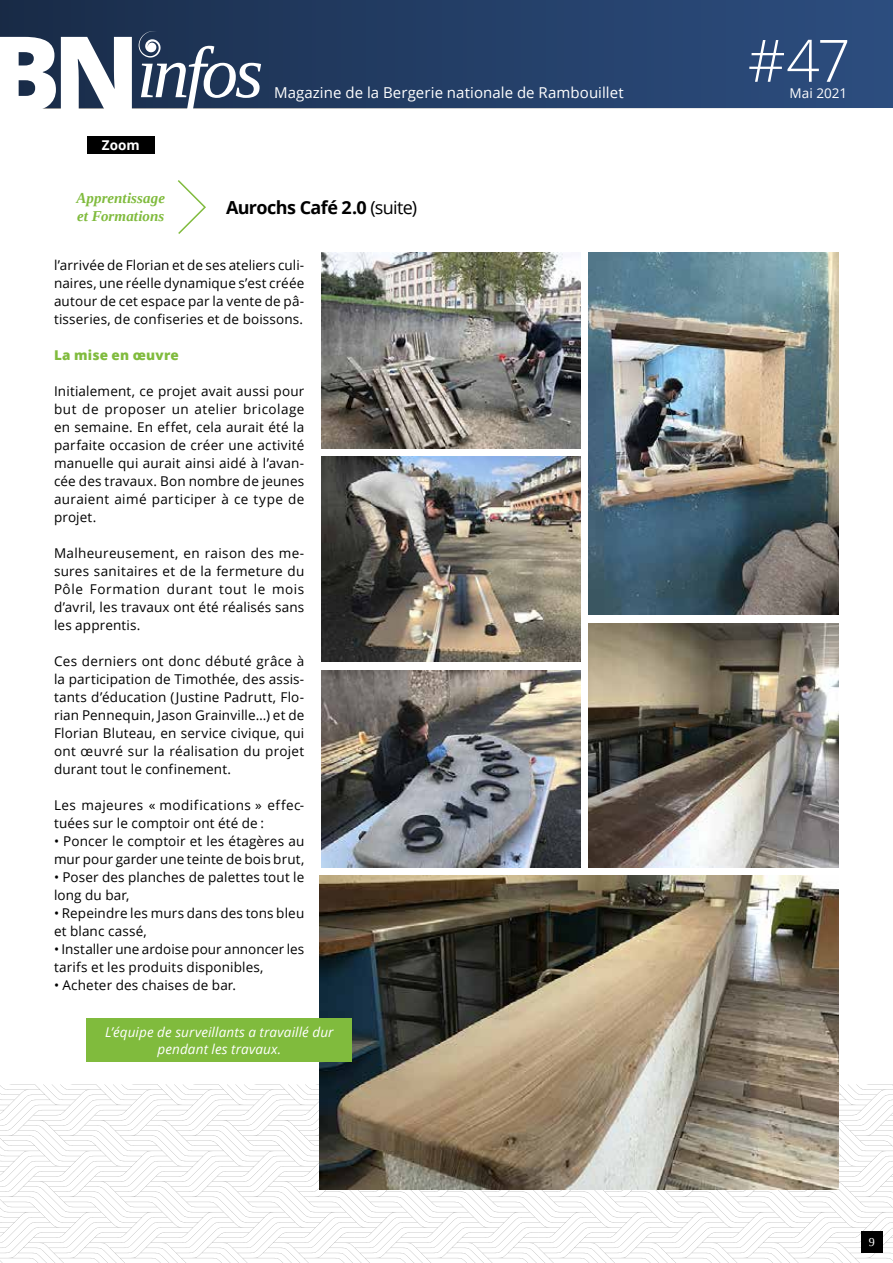
<style>
.page{position:relative;width:893px;height:1263px;background:#fff}
.page>*{position:absolute;margin:0;border:0;box-sizing:border-box;transform-origin:0 0}
.t1{font:800 104.55px "Open Sans";color:#fff}
.t2{font:300 58.5px "Open Sans";color:#fff}
.t3{font:700 18px "Open Sans";letter-spacing:-.035em;color:#000}
.t4{font:15px "Open Sans";letter-spacing:.005em;color:#fff}
.t5{font:italic 700 15px/18px "Tinos";letter-spacing:.005em;color:#80bb3d}
.t6{font:13.5px/18px "Open Sans";letter-spacing:.01em;color:#000;text-align:justify}
.t7{font:13.5px/18px "Open Sans";letter-spacing:.03em;color:#000}
.t8{font:italic 13.5px/16.5px "Open Sans";letter-spacing:.01em;color:#fff;text-align:center}
.t9{font:800 13.5px "Open Sans";letter-spacing:.02em;color:#80bb3d}
.t10{font:13.5px "Open Sans";color:#fff}
.t11{font:700 13.5px "Open Sans";color:#fff}
.t12{font:12px "Tinos";color:#fff}
.s1{font-weight:400}
</style>
<div class="page">
<svg style="left:0;top:1084px;width:893px;height:179px"></svg>
<div style="left:861px;top:1231px;width:21px;height:21px;background:#000"></div>
<div style="left:0;top:0;width:893px;height:108px;background:linear-gradient(to right,#192c49,#2d4e80)"></div>
<svg style="left:139px;top:31px;width:122px;height:78px"></svg>
<div style="left:87px;top:136px;width:68px;height:17px;background:#000"></div>
<svg style="left:178px;top:180px;width:28px;height:54px"></svg>
<img style="left:589px;top:252px;width:250px;height:362px">
<img style="left:321px;top:457px;width:259px;height:204px">
<img style="left:321px;top:670px;width:259px;height:197px">
<img style="left:319px;top:876px;width:520px;height:313px">
<img style="left:321px;top:252px;width:259px;height:196px">
<img style="left:589px;top:624px;width:250px;height:243px">
<div style="left:87px;top:1018px;width:265px;height:44px;background:#80bb3d"></div>
<h1 class="t1" style="left:-10px;top:-6px;width:151px">BN</h1>
<p class="t11" style="left:102px;top:135px;width:39px">Zoom</p>
<p class="t5" style="left:77px;top:189px;width:90px">Apprentissage et Formations</p>
<p class="t4" style="left:274px;top:82px;width:351px">Magazine de la Bergerie nationale de Rambouillet</p>
<h3 class="t3" style="left:226px;top:195px;width:193px">Aurochs Café 2.0 <span class="s1">(suite)</span></h3>
<p class="t6" style="left:54px;top:256px;width:252px">l’arrivée de Florian et de ses ateliers culi&shy;naires, une réelle dynamique s’est créée autour de cet espace par la vente de pâ&shy;tisseries, de confiseries et de boissons.</p>
<p class="t9" style="left:54px;top:345px;width:126px">La mise en œuvre</p>
<p class="t6" style="left:54px;top:382px;width:252px">Initialement, ce projet avait aussi pour but de proposer un atelier bricolage en semaine. En effet, cela aurait été la parfaite occasion de créer une activité manuelle qui aurait ainsi aidé à l’avan&shy;cée des travaux. Bon nombre de jeunes auraient aimé participer à ce type de projet.</p>
<p class="t6" style="left:54px;top:544px;width:252px">Malheureusement, en raison des me&shy;sures sanitaires et de la fermeture du Pôle Formation durant tout le mois d’avril, les travaux ont été réalisés sans les apprentis.</p>
<p class="t6" style="left:54px;top:652px;width:252px">Ces derniers ont donc débuté grâce à la participation de Timothée, des assis&shy;tants d’éducation (Justine Padrutt, Flo&shy;rian Pennequin, Jason Grainville…) et de Florian Bluteau, en service civique, qui ont œuvré sur la réalisation du projet durant tout le confinement.</p>
<p class="t7" style="left:54px;top:796px;width:252px">Les majeures « modifications » effec&shy;tuées sur le comptoir ont été de :</p>
<p class="t6" style="left:54px;top:832px;width:252px">• Poncer le comptoir et les étagères au mur pour garder une teinte de bois brut,</p>
<p class="t6" style="left:54px;top:868px;width:252px">• Poser des planches de palettes tout le long du bar,</p>
<p class="t6" style="left:54px;top:904px;width:252px">• Repeindre les murs dans des tons bleu et blanc cassé,</p>
<p class="t6" style="left:54px;top:940px;width:252px">• Installer une ardoise pour annoncer les tarifs et les produits disponibles,</p>
<p class="t6" style="left:54px;top:976px;width:184px">• Acheter des chaises de bar.</p>
<p class="t8" style="left:105px;top:1023px;width:230px">L’équipe de surveillants a travaillé dur pendant les travaux.</p>
<h2 class="t2" style="left:748px;top:20px;width:104px">#47</h2>
<p class="t10" style="left:790px;top:84px;width:59px">Mai 2021</p>
<p class="t12" style="left:869px;top:1234px;width:7px">9</p>
</div>
